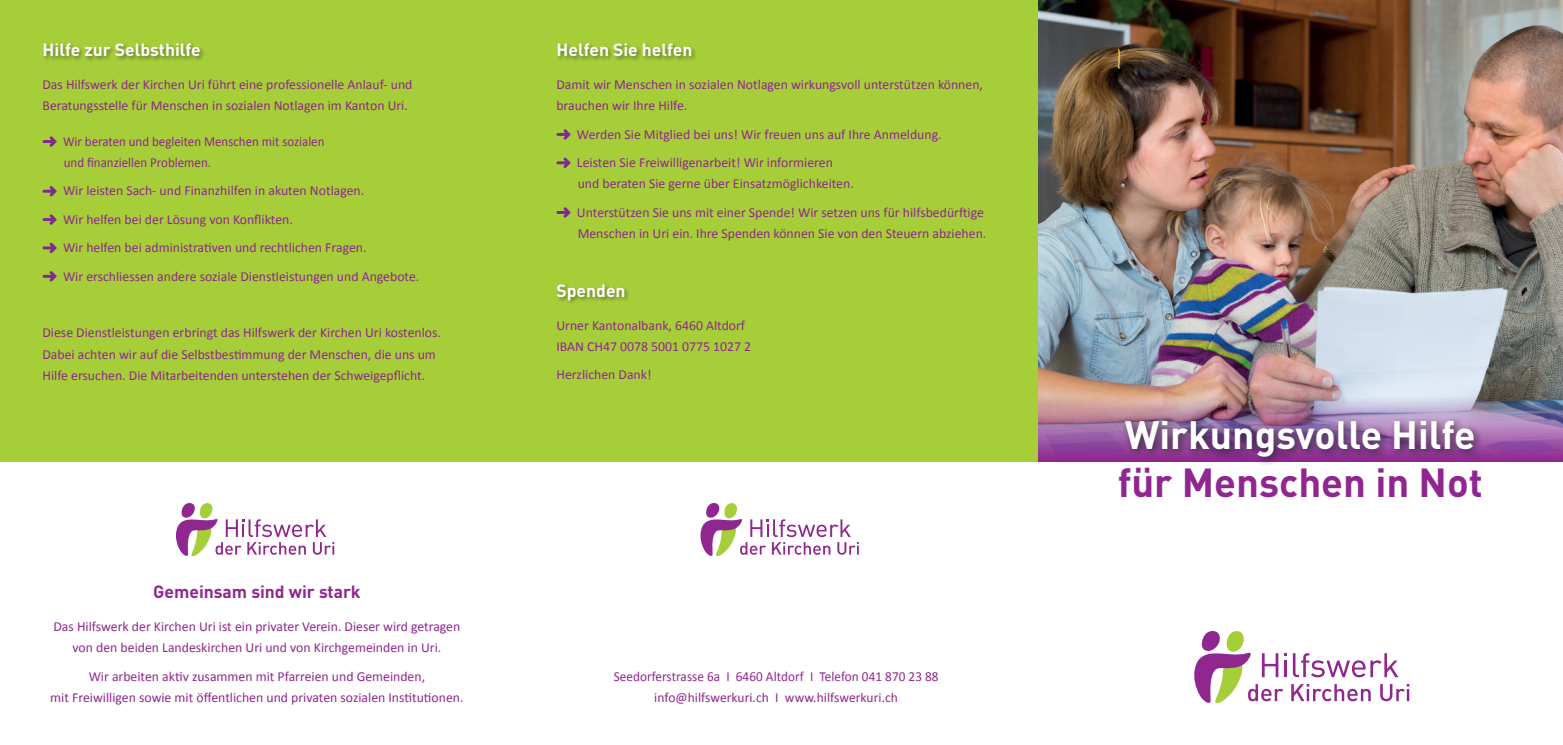
<style>
.page{position:relative;width:1563px;height:745px;background:#fff}
.page>*{position:absolute;margin:0;border:0;box-sizing:border-box;transform-origin:0 0}
.t1{font:700 40px "DIN Pro";color:#90268f}
.t2{font:700 39.12px "DIN Pro";color:#fff}
.t3{font:700 17.5px "DIN Pro";color:#fff}
.t4{font:700 17.5px "DIN Pro";color:#90268f}
.t5{font:13.75px/21.2px "Calibri";color:#90268f}
.t6{font:13.75px/21.2px "Calibri";color:#90268f;text-align:center;scale:.96 1}
.t7{font:13.75px/21.2px "Calibri";color:#90268f;scale:.94 1}
</style>
<div class="page">
<div style="left:0;top:0;width:1038px;height:461px;background:#a6ce39"></div>
<svg style="left:43px;top:136px;width:14px;height:11px"></svg>
<svg style="left:43px;top:186px;width:14px;height:10px"></svg>
<svg style="left:43px;top:214px;width:14px;height:10px"></svg>
<svg style="left:43px;top:242px;width:14px;height:11px"></svg>
<svg style="left:43px;top:271px;width:14px;height:10px"></svg>
<div style="left:43px;top:42px;width:163px;height:20px;background:#231f20;opacity:.5"></div>
<div style="left:556px;top:282px;width:75px;height:24px;background:#231f20;opacity:.5"></div>
<img style="left:1038px;top:0;width:525px;height:461px">
<div style="left:1120px;top:415px;width:363px;height:51px;background:#231f20;opacity:.75"></div>
<svg style="left:700px;top:503px;width:159px;height:52px"></svg>
<svg style="left:176px;top:503px;width:158px;height:52px"></svg>
<div style="left:556px;top:42px;width:142px;height:20px;background:#231f20;opacity:.5"></div>
<svg style="left:556px;top:129px;width:15px;height:10px"></svg>
<svg style="left:556px;top:157px;width:15px;height:11px"></svg>
<svg style="left:556px;top:207px;width:15px;height:10px"></svg>
<svg style="left:1194px;top:630px;width:215px;height:72px"></svg>
<p class="t3" style="left:43px;top:35px;width:160px">Hilfe zur Selbsthilfe</p>
<p class="t5" style="left:43px;top:74px;width:371px">Das Hilfswerk der Kirchen Uri führt eine professionelle Anlauf- und<br>Beratungsstelle für Menschen in sozialen Notlagen im Kanton Uri.</p>
<p class="t7" style="left:63px;top:131px;width:280px">Wir beraten und begleiten Menschen mit sozialen und finanziellen Problemen.</p>
<p class="t5" style="left:63px;top:177px;width:358px;line-height:28.4px">Wir leisten Sach- und Finanzhilfen in akuten Notlagen.<br>Wir helfen bei der Lösung von Konflikten.<br>Wir helfen bei administrativen und rechtlichen Fragen.<br>Wir erschliessen andere soziale Dienstleistungen und Angebote.</p>
<p class="t5" style="left:43px;top:322px;width:400px">Diese Dienstleistungen erbringt das Hilfswerk der Kirchen Uri kostenlos.<br>Dabei achten wir auf die Selbstbestimmung der Menschen, die uns um<br>Hilfe ersuchen. Die Mitarbeitenden unterstehen der Schweigepflicht.</p>
<p class="t4" style="left:153px;top:576px;width:209px">Gemeinsam sind wir stark</p>
<p class="t5" style="left:53px;top:615px;width:408px;text-align:center">Das Hilfswerk der Kirchen Uri ist ein privater Verein. Dieser wird getragen von den beiden Landeskirchen Uri und von Kirchgemeinden in Uri.</p>
<p class="t5" style="left:50px;top:665px;width:415px;text-align:center">Wir arbeiten aktiv zusammen mit Pfarreien und Gemeinden,<br>mit Freiwilligen sowie mit öffentlichen und privaten sozialen Institutionen.</p>
<p class="t3" style="left:556px;top:35px;width:138px">Helfen Sie helfen</p>
<p class="t5" style="left:556px;top:74px;width:428px">Damit wir Menschen in sozialen Notlagen wirkungsvoll unterstützen können, brauchen wir Ihre Hilfe.</p>
<p class="t5" style="left:577px;top:120px;width:366px;line-height:28.4px">Werden Sie Mitglied bei uns! Wir freuen uns auf Ihre Anmeldung.<br>Leisten Sie Freiwilligenarbeit! Wir informieren</p>
<p class="t5" style="left:577px;top:169px;width:408px;line-height:28.4px">und beraten Sie gerne über Einsatzmöglichkeiten.<br>Unterstützen Sie uns mit einer Spende! Wir setzen uns für hilfsbedürftige</p>
<p class="t5" style="left:578px;top:223px;width:410px">Menschen in Uri ein. Ihre Spenden können Sie von den Steuern abziehen.</p>
<p class="t3" style="left:556px;top:275px;width:71px">Spenden</p>
<p class="t5" style="left:556px;top:314px;width:196px">Urner Kantonalbank, 6460 Altdorf<br>IBAN CH47 0078 5001 0775 1027 2</p>
<p class="t5" style="left:556px;top:364px;width:97px">Herzlichen Dank!</p>
<p class="t6" style="left:614px;top:665px;width:340px">Seedorferstrasse 6a I 6460 Altdorf I Telefon 041 870 23 88 info@hilfswerkuri.ch I www.hilfswerkuri.ch</p>
<h2 class="t2" style="left:1125px;top:401px;width:352px">Wirkungsvolle Hilfe</h2>
<h1 class="t1" style="left:1117px;top:448px;width:367px">für Menschen in Not</h1>
</div>
